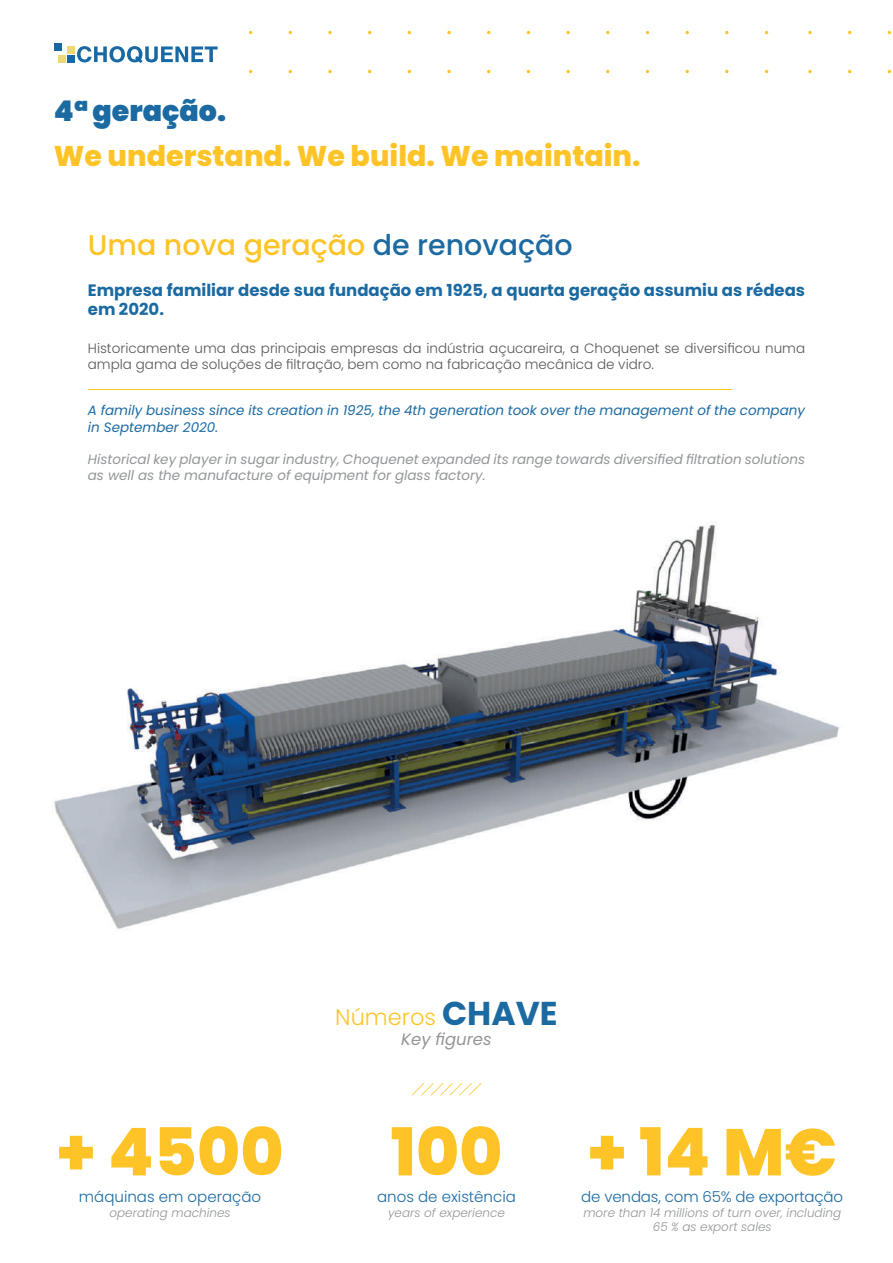
<style>
.page{position:relative;width:893px;height:1263px;background:#fff}
.page>*{position:absolute;margin:0;border:0;box-sizing:border-box;transform-origin:0 0}
.t1{font:800 66px "Poppins";color:#fec427}
.t2{font:800 28.5px "Poppins";color:#fec427}
.t3{font:500 28.5px "Poppins";color:#fec427}
.t4{font:900 28.5px "Poppins";color:#1b6aa1}
.t5{font:300 22.5px "Poppins";color:#fec427}
.t6{font:700 16.5px/19.8px "Poppins";color:#1b6aa1}
.t7{font:italic 16.5px "Poppins";color:#939598}
.t8{font:300 15px "Poppins";color:#1b6aa1}
.t9{font:300 13.5px/16.2px "Poppins";color:#57585a}
.t10{font:italic 13.5px/16.2px "Poppins";color:#939598}
.t11{font:italic 13.5px/16.2px "Poppins";color:#1b6aa1}
.t12{font:italic 300 12px/14.4px "Poppins";color:#939598;text-align:center}
.s1{color:#1b6aa1}
.s2{font-weight:700;font-size:33px;color:#1b6aa1}
</style>
<div class="page">
<svg style="left:328px;top:31px;width:4px;height:3px"></svg>
<svg style="left:447px;top:31px;width:4px;height:3px"></svg>
<svg style="left:566px;top:31px;width:4px;height:3px"></svg>
<svg style="left:685px;top:31px;width:4px;height:3px"></svg>
<svg style="left:725px;top:31px;width:4px;height:3px"></svg>
<svg style="left:808px;top:31px;width:4px;height:3px"></svg>
<svg style="left:328px;top:70px;width:4px;height:3px"></svg>
<svg style="left:447px;top:70px;width:4px;height:3px"></svg>
<svg style="left:566px;top:70px;width:4px;height:3px"></svg>
<svg style="left:685px;top:70px;width:4px;height:3px"></svg>
<svg style="left:725px;top:70px;width:4px;height:3px"></svg>
<svg style="left:808px;top:70px;width:4px;height:3px"></svg>
<svg style="left:77px;top:46px;width:141px;height:17px"></svg>
<div style="left:54px;top:43px;width:8px;height:8px;background:#1868a3"></div>
<div style="left:67px;top:46px;width:8px;height:8px;background:#edd871"></div>
<div style="left:67px;top:55px;width:8px;height:8px;background:#1868a3"></div>
<div style="left:58px;top:55px;width:8px;height:8px;background:#edd871"></div>
<svg style="left:412px;top:1083px;width:69px;height:12px"></svg>
<img style="left:54px;top:523px;width:785px;height:407px">
<hr style="left:88px;top:389px;width:643px;height:1px;background:#fec526">
<h2 class="t4" style="left:54px;top:95px;width:174px">4ª geração.</h2>
<h2 class="t2" style="left:54px;top:139px;width:588px">We understand. We build. We maintain.</h2>
<h2 class="t3" style="left:88px;top:229px;width:486px">Uma nova geração <span class="s1">de renovação</span></h2>
<p class="t6" style="left:88px;top:280px;width:719px">Empresa familiar desde sua fundação em 1925, a quarta geração assumiu as rédeas em 2020.</p>
<p class="t9" style="left:88px;top:340px;width:719px">Historicamente uma das principais empresas da indústria açucareira, a Choquenet se diversificou numa ampla gama de soluções de filtração, bem como na fabricação mecânica de vidro.</p>
<p class="t11" style="left:88px;top:403px;width:719px">A family business since its creation in 1925, the 4th generation took over the management of the company in September 2020.</p>
<p class="t10" style="left:88px;top:451px;width:719px">Historical key player in sugar industry, Choquenet expanded its range towards diversified filtration solutions as well as the manufacture of equipment for glass factory.</p>
<h3 class="t5" style="left:335px;top:1004px;width:224px">Números <span class="s2">CHAVE</span></h3>
<p class="t7" style="left:401px;top:1030px;width:92px">Key figures</p>
<h1 class="t1" style="left:57px;top:1114px;width:229px">+ 4500</h1>
<h1 class="t1" style="left:391px;top:1114px;width:113px">100</h1>
<h1 class="t1" style="left:588px;top:1114px;width:251px">+ 14 M€</h1>
<p class="t8" style="left:79px;top:1188px;width:184px">máquinas em operação</p>
<p class="t12" style="left:109px;top:1205px;width:123px">operating machines</p>
<p class="t8" style="left:377px;top:1188px;width:140px">anos de existência</p>
<p class="t12" style="left:388px;top:1205px;width:118px">years of experience</p>
<p class="t8" style="left:581px;top:1188px;width:263px">de vendas, com 65% de exportação</p>
<p class="t12" style="left:583px;top:1205px;width:259px">more than 14 millions of turn over, including<br>65 % as export sales</p>
</div>
